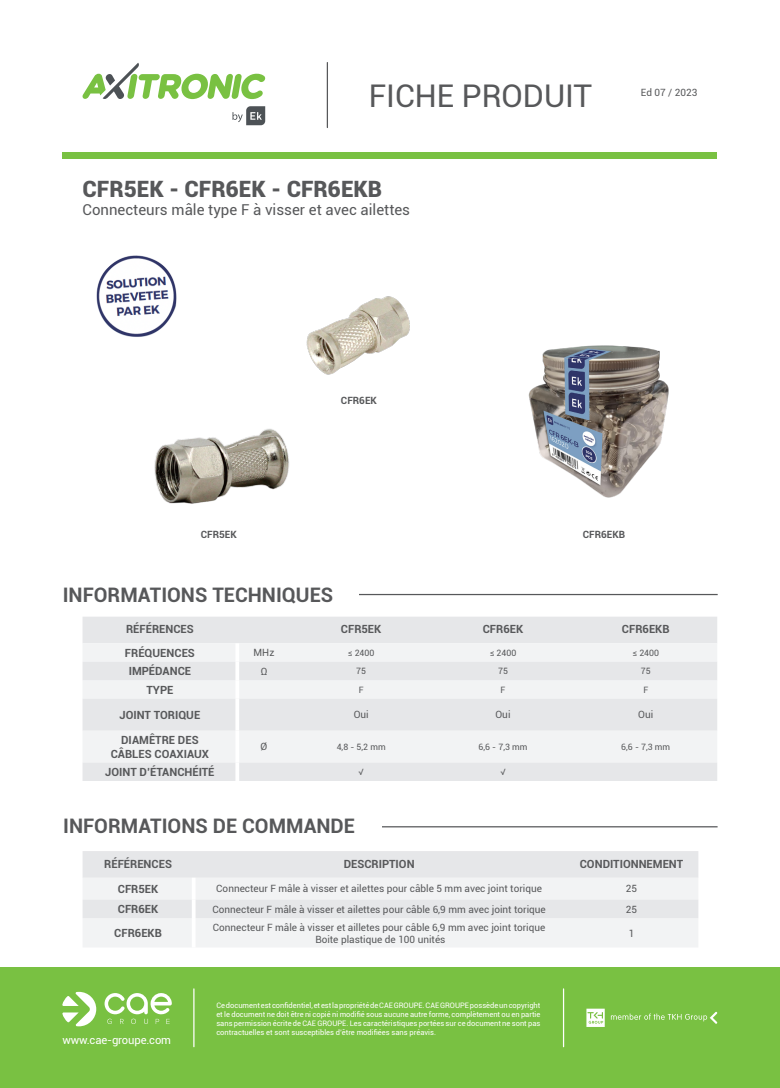
<style>
.page{position:relative;width:780px;height:1088px;background:#fff}
.page>*{position:absolute;margin:0;border:0;box-sizing:border-box;transform-origin:0 0}
.t1{font:31.25px "Roboto";color:#57585a}
.RÉFÉRENCE_-_gris{font:900 22.5px "Roboto";color:#57585a}
.Titre_-_gris{font:700 20px "Roboto";color:#57585a}
.Désignation_-_gris{font:15px "Roboto";color:#57585a}
.Texte_tableau_-_gris{font:700 11.25px "Roboto";color:#57585a}
.Titre_tableau_-_gris{font:700 11.25px "Roboto";color:#57585a}
.t2{font:11.25px "Roboto";letter-spacing:-.015em;color:#fff}
.Texte_tableau_-_gris-2{font:10px "Roboto";color:#57585a}
.Titre_tableau_-_noir{font:700 10px "Roboto";color:#57585a}
.Texte_tableau_-_gris-3{font:8.75px "Roboto";color:#57585a}
.t3{font:7.5px/9px "Roboto";color:#fff;text-align:justify}
</style>
<div class="page">
<hr style="left:83px;top:594px;width:634px;height:1px;background:#57585a">
<div style="left:63px;top:587px;width:296px;height:15px;background:#fff"></div>
<div style="left:82px;top:617px;width:635px;height:26px;background:#e6e7e9"></div>
<div style="left:83px;top:643px;width:634px;height:19px;background:#f2f3f4"></div>
<svg style="left:82px;top:662px;width:635px;height:119px;fill:#e6e7e9"></svg>
<hr style="left:235px;top:643px;width:4px;height:19px;background:#fff">
<hr style="left:235px;top:662px;width:4px;height:18px;background:#fff">
<hr style="left:235px;top:680px;width:4px;height:19px;background:#fff">
<hr style="left:235px;top:699px;width:4px;height:31px;background:#fff">
<hr style="left:235px;top:730px;width:4px;height:32px;background:#fff">
<hr style="left:235px;top:762px;width:4px;height:19px;background:#fff">
<hr style="left:83px;top:826px;width:634px;height:1px;background:#57585a">
<div style="left:63px;top:818px;width:319px;height:15px;background:#fff"></div>
<div style="left:83px;top:851px;width:615px;height:27px;background:#e6e7e9"></div>
<div style="left:83px;top:878px;width:615px;height:69px;background:#f2f3f4"></div>
<div style="left:83px;top:899px;width:615px;height:19px;background:#e6e7e9"></div>
<hr style="left:192px;top:878px;width:3px;height:21px;background:#fff">
<hr style="left:192px;top:899px;width:3px;height:19px;background:#fff">
<hr style="left:192px;top:918px;width:3px;height:29px;background:#fff">
<img style="left:96px;top:255px;width:81px;height:82px">
<img style="left:154px;top:429px;width:135px;height:75px">
<img style="left:528px;top:345px;width:141px;height:153px">
<img style="left:306px;top:296px;width:104px;height:79px">
<div style="left:0;top:967px;width:780px;height:121px;background:#79c142"></div>
<hr style="left:193px;top:989px;width:1px;height:58px;background:#fff">
<hr style="left:563px;top:989px;width:1px;height:58px;background:#fff">
<div style="left:63px;top:152px;width:654px;height:6px;background:#79c142"></div>
<hr style="left:327px;top:63px;width:1px;height:65px;background:#57585a">
<svg style="left:611px;top:1012px;width:106px;height:12px"></svg>
<svg style="left:586px;top:1008px;width:18px;height:19px"></svg>
<svg style="left:104px;top:993px;width:68px;height:31px"></svg>
<svg style="left:62px;top:992px;width:34px;height:34px"></svg>
<svg style="left:82px;top:63px;width:183px;height:36px"></svg>
<svg style="left:232px;top:106px;width:33px;height:19px"></svg>
<h1 class="t1" style="left:369px;top:74px;width:225px">FICHE PRODUIT</h1>
<h3 class="Texte_tableau_-_gris-2" style="left:641px;top:86px;width:58px">Ed 07 / 2023</h3>
<p class="RÉFÉRENCE_-_gris" style="left:82px;top:173px;width:301px">CFR5EK - CFR6EK - CFR6EKB</p>
<p class="Désignation_-_gris" style="left:82px;top:200px;width:329px">Connecteurs mâle type F à visser et avec ailettes</p>
<p class="Titre_tableau_-_noir" style="left:201px;top:528px;width:37px">CFR5EK</p>
<p class="Titre_tableau_-_noir" style="left:341px;top:393px;width:37px">CFR6EK</p>
<p class="Titre_tableau_-_noir" style="left:582px;top:528px;width:44px">CFR6EKB</p>
<p class="Titre_-_gris" style="left:63px;top:581px;width:272px">INFORMATIONS TECHNIQUES</p>
<p class="Texte_tableau_-_gris" style="left:126px;top:621px;width:69px">RÉFÉRENCES</p>
<p class="Texte_tableau_-_gris" style="left:341px;top:621px;width:42px">CFR5EK</p>
<p class="Texte_tableau_-_gris" style="left:482px;top:621px;width:42px">CFR6EK</p>
<p class="Texte_tableau_-_gris" style="left:622px;top:621px;width:49px">CFR6EKB</p>
<p class="Titre_tableau_-_gris" style="left:125px;top:645px;width:71px">FRÉQUENCES</p>
<p class="Texte_tableau_-_gris-2" style="left:253px;top:646px;width:22px">MHz</p>
<p class="Texte_tableau_-_gris-3" style="left:348px;top:646px;width:28px">≤ 2400</p>
<p class="Texte_tableau_-_gris-3" style="left:489px;top:646px;width:28px">≤ 2400</p>
<p class="Texte_tableau_-_gris-3" style="left:632px;top:646px;width:28px">≤ 2400</p>
<p class="Titre_tableau_-_gris" style="left:129px;top:663px;width:64px">IMPÉDANCE</p>
<p class="Texte_tableau_-_gris-2" style="left:261px;top:664px;width:8px">Ω</p>
<p class="Texte_tableau_-_gris-3" style="left:356px;top:665px;width:11px">75</p>
<p class="Texte_tableau_-_gris-3" style="left:498px;top:665px;width:11px">75</p>
<p class="Texte_tableau_-_gris-3" style="left:640px;top:665px;width:11px">75</p>
<p class="Titre_tableau_-_gris" style="left:146px;top:682px;width:29px">TYPE</p>
<p class="Texte_tableau_-_gris-3" style="left:359px;top:683px;width:6px">F</p>
<p class="Texte_tableau_-_gris-3" style="left:500px;top:683px;width:6px">F</p>
<p class="Texte_tableau_-_gris-3" style="left:643px;top:683px;width:6px">F</p>
<p class="Titre_tableau_-_gris" style="left:119px;top:707px;width:82px">JOINT TORIQUE</p>
<p class="Texte_tableau_-_gris-2" style="left:353px;top:708px;width:17px">Oui</p>
<p class="Texte_tableau_-_gris-2" style="left:495px;top:708px;width:17px">Oui</p>
<p class="Texte_tableau_-_gris-2" style="left:638px;top:708px;width:17px">Oui</p>
<p class="Titre_tableau_-_gris" style="left:121px;top:732px;width:79px">DIAMÊTRE DES</p>
<p class="Titre_tableau_-_gris" style="left:111px;top:745px;width:100px">CÂBLES COAXIAUX</p>
<p class="Texte_tableau_-_gris-2" style="left:260px;top:740px;width:8px">Ø</p>
<p class="Texte_tableau_-_gris-3" style="left:337px;top:740px;width:50px">4,8 - 5,2 mm</p>
<p class="Texte_tableau_-_gris-3" style="left:478px;top:740px;width:50px">6,6 - 7,3 mm</p>
<p class="Texte_tableau_-_gris-3" style="left:621px;top:740px;width:50px">6,6 - 7,3 mm</p>
<p class="Titre_tableau_-_gris" style="left:105px;top:764px;width:111px">JOINT D’ÉTANCHÉITÉ</p>
<p class="Texte_tableau_-_gris-3" style="left:358px;top:766px;width:7px">√</p>
<p class="Texte_tableau_-_gris-3" style="left:500px;top:766px;width:7px">√</p>
<p class="Titre_-_gris" style="left:63px;top:811px;width:293px">INFORMATIONS DE COMMANDE</p>
<p class="Texte_tableau_-_gris" style="left:104px;top:856px;width:69px">RÉFÉRENCES</p>
<p class="Texte_tableau_-_gris" style="left:343px;top:856px;width:72px">DESCRIPTION</p>
<p class="Texte_tableau_-_gris" style="left:579px;top:856px;width:105px">CONDITIONNEMENT</p>
<p class="Texte_tableau_-_gris" style="left:118px;top:881px;width:42px">CFR5EK</p>
<p class="Texte_tableau_-_gris-2" style="left:216px;top:882px;width:327px">Connecteur F mâle à visser et ailettes pour câble 5 mm avec joint torique</p>
<p class="Texte_tableau_-_gris-2" style="left:625px;top:882px;width:13px">25</p>
<p class="Texte_tableau_-_gris" style="left:118px;top:901px;width:42px">CFR6EK</p>
<p class="Texte_tableau_-_gris-2" style="left:212px;top:902px;width:335px">Connecteur F mâle à visser et ailettes pour câble 6,9 mm avec joint torique</p>
<p class="Texte_tableau_-_gris-2" style="left:625px;top:902px;width:13px">25</p>
<p class="Texte_tableau_-_gris" style="left:114px;top:925px;width:49px">CFR6EKB</p>
<p class="Texte_tableau_-_gris-2" style="left:213px;top:920px;width:334px">Connecteur F mâle à visser et ailletes pour câble 6,9 mm avec joint torique</p>
<p class="Texte_tableau_-_gris-2" style="left:315px;top:932px;width:132px">Boite plastique de 100 unités</p>
<p class="Texte_tableau_-_gris-2" style="left:628px;top:926px;width:7px">1</p>
<h3 class="t2" style="left:62px;top:1032px;width:110px">www.cae-groupe.com</h3>
<p class="t3" style="left:216px;top:1001px;width:325px">Ce document est confidentiel, et est la propriété de CAE GROUPE. CAE GROUPE possède un copyright et le document ne doit être ni copié ni modifié sous aucune autre forme, complètement ou en partie sans permission écrite de CAE GROUPE. Les caractéristiques portées sur ce document ne sont pas contractuelles et sont susceptibles d’être modifiées sans préavis.</p>
</div>
